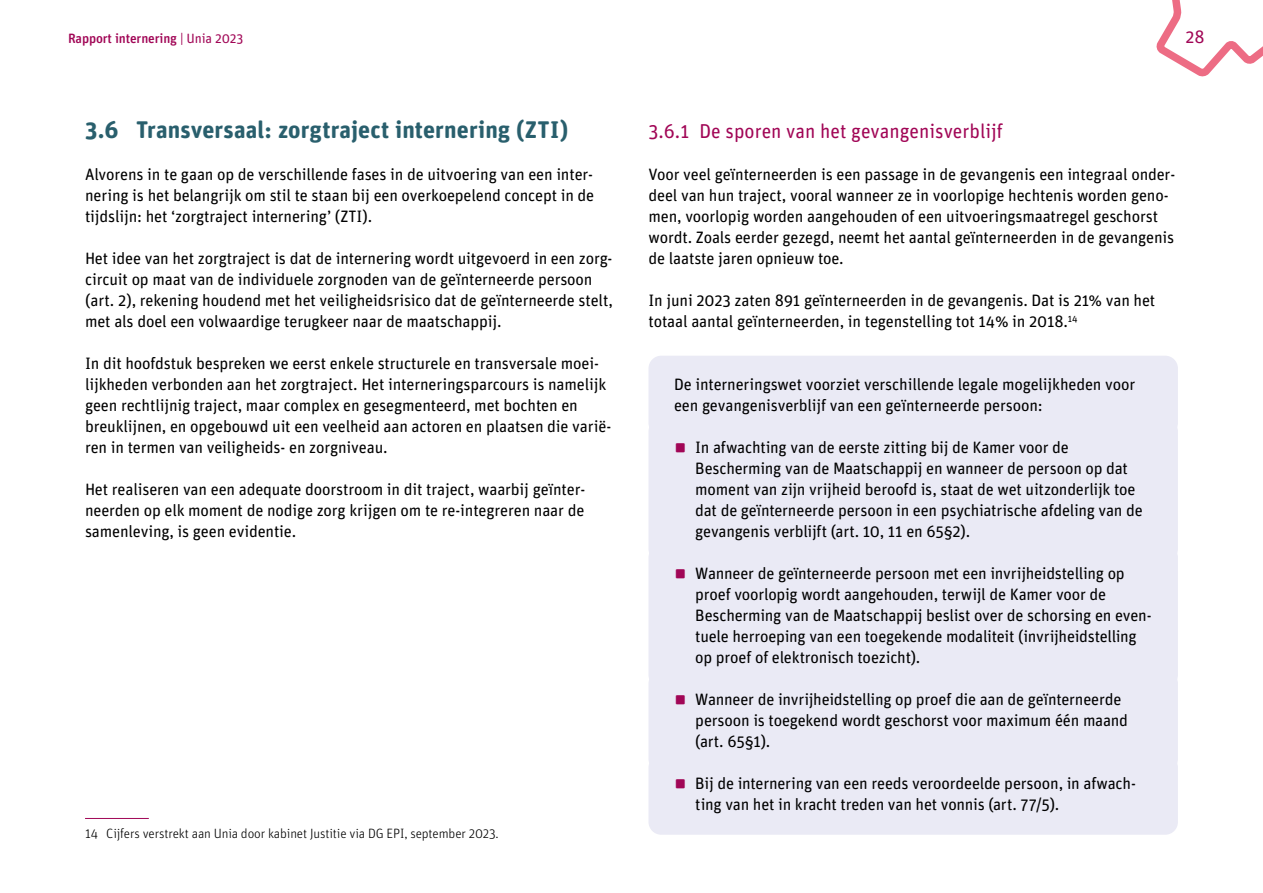
<style>
.page{position:relative;width:1263px;height:893px;background:#fff}
.page>*{position:absolute;margin:0;border:0;box-sizing:border-box;transform-origin:0 0}
.t1{font:700 24px "Unit Rounded Pro";letter-spacing:.005em;color:#295f6d}
.t2{font:20.1px "Unit Rounded OT";color:#a10656}
.t3{font:18px "Unit Rounded OT";color:#a10656}
.Body{font:16.5px/21px "Unit Rounded OT";letter-spacing:-.01em;color:#000}
.t4{font:16.5px/21px "Unit Rounded Pro";letter-spacing:-.015em;color:#000}
.Paarse_kadertekst{font:16.5px/21px "Unit Rounded OT";letter-spacing:-.01em;color:#000}
.Footnote_text{font:300 13.5px "Unit Rounded OT";letter-spacing:-.01em;color:#000}
.t5{font:500 13.5px "Unit Rounded OT";letter-spacing:-.01em;color:#a10656}
.s1{font-weight:400}
.s2{font-weight:700;font-size:25.5px;color:#a10656}
</style>
<div class="page">
<svg style="left:1156px;top:0;width:107px;height:77px"></svg>
<hr style="left:85px;top:818px;width:64px;height:1px;background:#a10656">
<div style="left:648px;top:356px;width:530px;height:80px;background:#eaeaf5;border-radius:13px"></div>
<div style="left:648px;top:419px;width:530px;height:143px;background:#eaeaf5;border-radius:13px"></div>
<div style="left:648px;top:545px;width:530px;height:143px;background:#eaeaf5;border-radius:13px"></div>
<div style="left:648px;top:671px;width:530px;height:101px;background:#eaeaf5;border-radius:13px"></div>
<div style="left:648px;top:755px;width:530px;height:80px;background:#eaeaf5;border-radius:13px"></div>
<p class="t5" style="left:68px;top:30px;width:177px">Rapport internering <span class="s1">| Unia 2023</span></p>
<p class="t1" style="left:85px;top:112px;width:485px">3.6 Transversaal: zorgtraject internering (ZTI)</p>
<p class="Body" style="left:85px;top:164px;width:511px;text-align:justify">Alvorens in te gaan op de verschillende fases in de uitvoering van een inter&shy;nering is het belangrijk om stil te staan bij een overkoepelend concept in de tijdslijn: het ‘zorgtraject internering’ (ZTI).</p>
<p class="Body" style="left:85px;top:248px;width:529px">Het idee van het zorgtraject is dat de internering wordt uitgevoerd in een zorg&shy;circuit op maat van de individuele zorgnoden van de geïnterneerde persoon (art. 2), rekening houdend met het veiligheidsrisico dat de geïnterneerde stelt, met als doel een volwaardige terugkeer naar de maatschappij.</p>
<p class="Body" style="left:85px;top:353px;width:528px">In dit hoofdstuk bespreken we eerst enkele structurele en transversale moei&shy;lijkheden verbonden aan het zorgtraject. Het interneringsparcours is namelijk geen rechtlijnig traject, maar complex en gesegmenteerd, met bochten en breuklijnen, en opgebouwd uit een veelheid aan actoren en plaatsen die varië&shy;ren in termen van veiligheids- en zorgniveau.</p>
<p class="Body" style="left:85px;top:479px;width:502px;text-align:justify">Het realiseren van een adequate doorstroom in dit traject, waarbij geïnter&shy;neerden op elk moment de nodige zorg krijgen om te re-integreren naar de samenleving, is geen evidentie.</p>
<p class="Footnote_text" style="left:85px;top:825px;width:415px">14 Cijfers verstrekt aan Unia door kabinet Justitie via DG EPI, september 2023.</p>
<p class="t3" style="left:1185px;top:26px;width:21px">28</p>
<p class="t2" style="left:648px;top:119px;width:356px">3.6.1 De sporen van het gevangenisverblijf</p>
<p class="Body" style="left:648px;top:164px;width:528px">Voor veel geïnterneerden is een passage in de gevangenis een integraal onder&shy;deel van hun traject, vooral wanneer ze in voorlopige hechtenis worden geno&shy;men, voorlopig worden aangehouden of een uitvoeringsmaatregel geschorst wordt. Zoals eerder gezegd, neemt het aantal geïnterneerden in de gevangenis de laatste jaren opnieuw toe.</p>
<p class="Body" style="left:648px;top:290px;width:508px">In juni 2023 zaten 891 geïnterneerden in de gevangenis. Dat is 21% van het totaal aantal geïnterneerden, in tegenstelling tot 14% in 2018.<sup>14</sup></p>
<p class="Paarse_kadertekst" style="left:674px;top:374px;width:463px">De interneringswet voorziet verschillende legale mogelijkheden voor een gevangenisverblijf van een geïnterneerde persoon:</p>
<p class="t4" style="left:695px;top:436px;width:449px;text-indent:-21px"><span class="s2">▪</span> In afwachting van de eerste zitting bij de Kamer voor de Bescherming van de Maatschappij en wanneer de persoon op dat moment van zijn vrijheid beroofd is, staat de wet uitzonderlijk toe dat de geïnterneerde persoon in een psychiatrische afdeling van de gevangenis verblijft (art. 10, 11 en 65§2).</p>
<p class="t4" style="left:695px;top:562px;width:458px;text-indent:-21px"><span class="s2">▪</span> Wanneer de geïnterneerde persoon met een invrijheidstelling op proef voorlopig wordt aangehouden, terwijl de Kamer voor de Bescherming van de Maatschappij beslist over de schorsing en even&shy;tuele herroeping van een toegekende modaliteit (invrijheidstelling op proef of elektronisch toezicht).</p>
<p class="t4" style="left:695px;top:688px;width:434px;text-indent:-21px"><span class="s2">▪</span> Wanneer de invrijheidstelling op proef die aan de geïnterneerde persoon is toegekend wordt geschorst voor maximum één maand (art. 65§1).</p>
<p class="t4" style="left:695px;top:772px;width:442px;text-indent:-21px"><span class="s2">▪</span> Bij de internering van een reeds veroordeelde persoon, in afwach&shy;ting van het in kracht treden van het vonnis (art. 77/5).</p>
</div>
